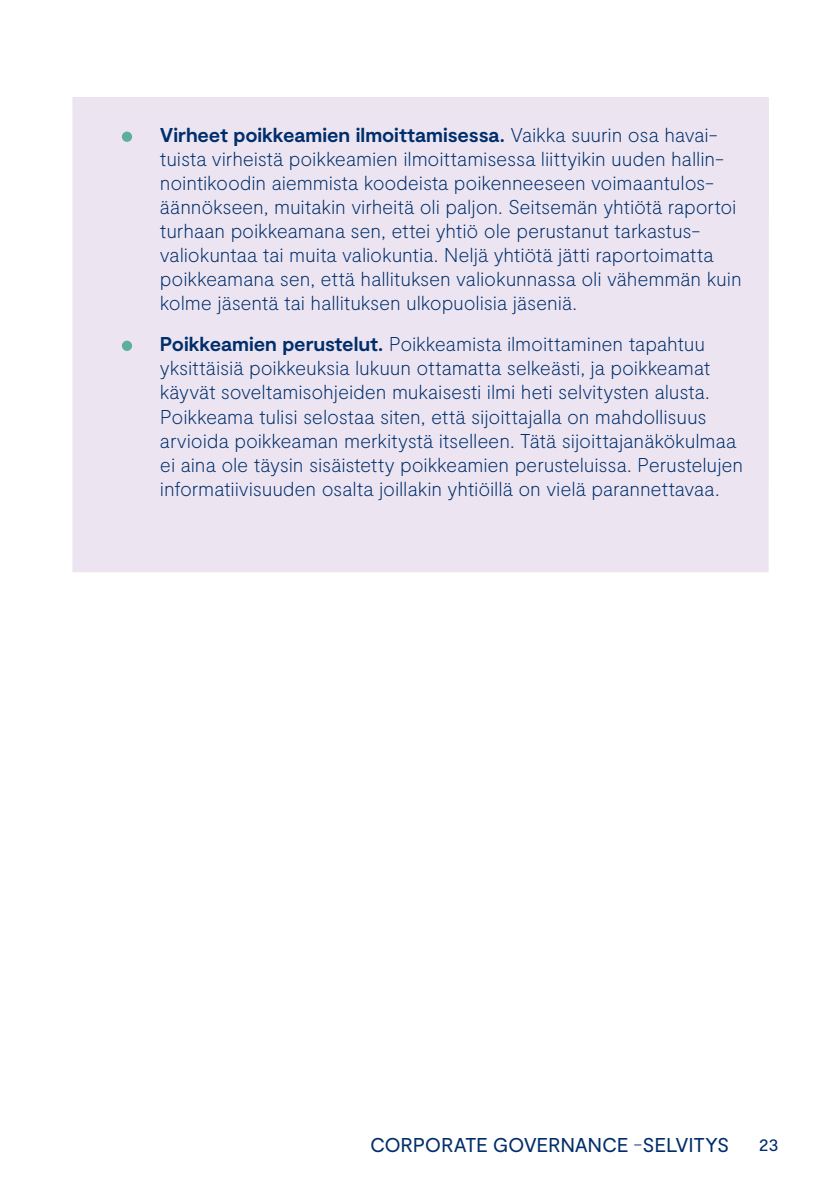
<style>
.page{position:relative;width:840px;height:1191px;background:#fff}
.page>*{position:absolute;margin:0;border:0;box-sizing:border-box;transform-origin:0 0}
.t1{font:100 20px/24px "Moderat";letter-spacing:-.01em;color:#002e6b}
.t2{font:20px "Moderat";letter-spacing:-.015em;color:#002e6b}
.t3{font:18px "Moderat";color:#002e6b}
.s1{font-weight:900;font-size:60px;color:#5dae9d}
.s2{font-weight:700}
.s3{font-weight:100}
</style>
<div class="page">
<div style="left:72px;top:97px;width:696px;height:475px;background:#ece5f1"></div>
<p class="t1" style="left:160px;top:124px;width:583px;text-indent:-40px"><span class="s1">•</span> <span class="s2">Virheet poikkeamien ilmoittamisessa.</span> Vaikka suurin osa havai&shy;tuista virheistä poikkeamien ilmoittamisessa liittyikin uuden hallin&shy;nointikoodin aiemmista koodeista poikenneeseen voimaantulos&shy;äännökseen, muitakin virheitä oli paljon. Seitsemän yhtiötä raportoi turhaan poikkeamana sen, ettei yhtiö ole perustanut tarkastus&shy;valiokuntaa tai muita valiokuntia. Neljä yhtiötä jätti raportoimatta poikkeamana sen, että hallituksen valiokunnassa oli vähemmän kuin kolme jäsentä tai hallituksen ulkopuolisia jäseniä.</p>
<p class="t1" style="left:160px;top:333px;width:584px;text-indent:-40px"><span class="s1">•</span> <span class="s2">Poikkeamien perustelut.</span> Poikkeamista ilmoittaminen tapahtuu yksittäisiä poikkeuksia lukuun ottamatta selkeästi, ja poikkeamat käyvät soveltamisohjeiden mukaisesti ilmi heti selvitysten alusta.<br>Poikkeama tulisi selostaa siten, että sijoittajalla on mahdollisuus arvioida poikkeaman merkitystä itselleen. Tätä sijoittajanäkökulmaa ei aina ole täysin sisäistetty poikkeamien perusteluissa. Perustelujen informatiivisuuden osalta joillakin yhtiöillä on vielä parannettavaa.</p>
<p class="t2" style="left:370px;top:1133px;width:360px">CORPORATE GOVERNANCE <span class="s3">-</span>SELVITYS</p>
<p class="t3" style="left:758px;top:1134px;width:21px">23</p>
</div>
